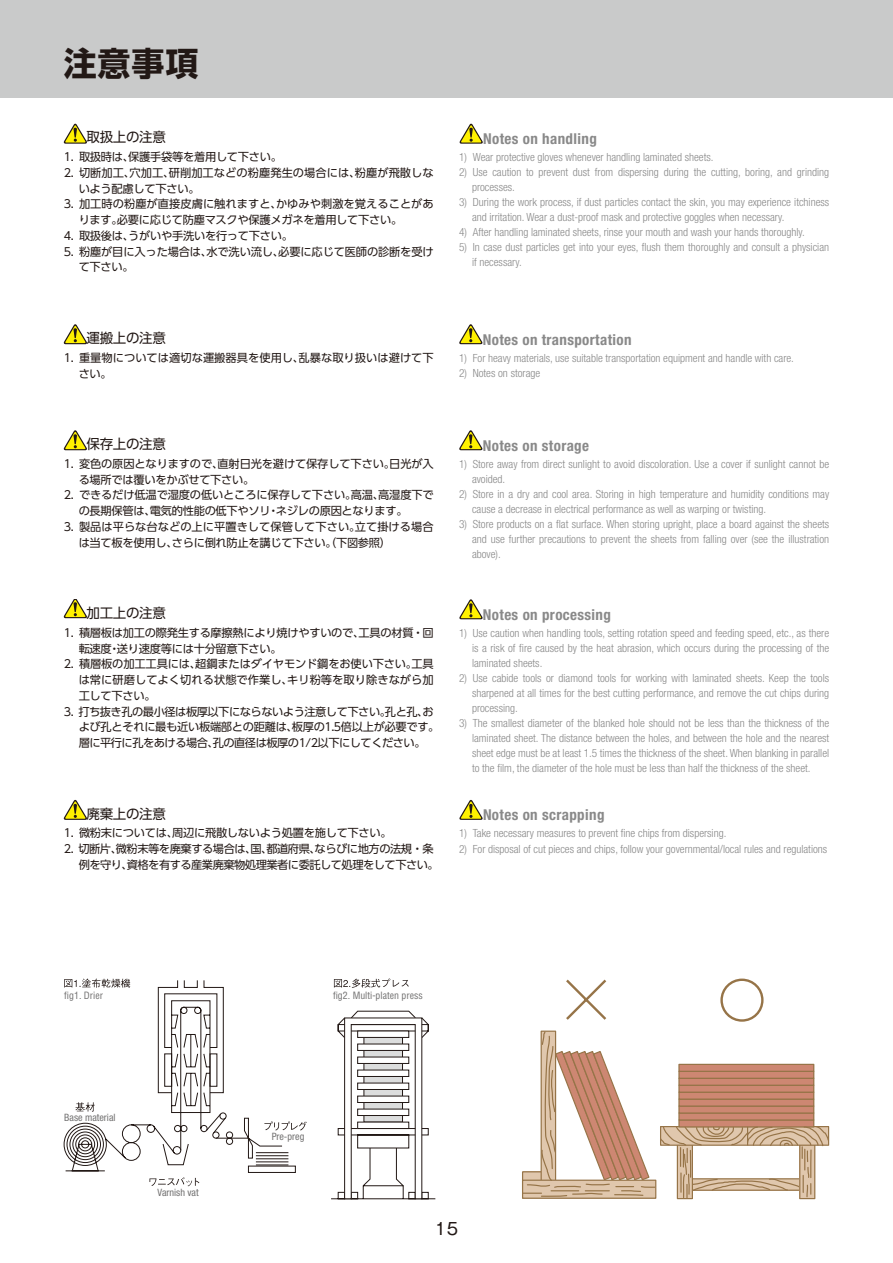
<style>
.page{position:relative;width:893px;height:1263px;background:#fff}
.page>*{position:absolute;margin:0;border:0;box-sizing:border-box;transform-origin:0 0}
.t1{font:700 33px "UD Shin Go Pro";color:#221815}
.t2{font:16.5px "Gothic MB101 Pro";color:#221815}
.t3{font:700 condensed 15px "Helvetica Neue LT Std";letter-spacing:.025em;color:#898989}
.t4{font:13.5px "UD Shin Go Pro";letter-spacing:-.025em;color:#221815}
.t5{font:300 condensed 11.25px/15px "Helvetica Neue LT Std";color:#898989}
.t6{font:11.25px/15.8px "UD Shin Go Pro";letter-spacing:-.025em;color:#221815}
.t7{font:11.25px/15.8px "UD Shin Go Pro";letter-spacing:-.045em;color:#221815}
.t8{font:11.25px/15.8px "UD Shin Go Pro";color:#221815}
.t9{font:11.25px/15.8px "UD Shin Go Pro";letter-spacing:.005em;color:#221815}
.t10{font:condensed 10.2px "Helvetica Neue LT Std";color:#727171}
.t11{font:condensed 9.9px "Helvetica";color:#727171}
</style>
<div class="page">
<div style="left:0;top:0;width:893px;height:98px;background:#c9caca"></div>
<svg style="left:64px;top:124px;width:23px;height:20px"></svg>
<svg style="left:460px;top:124px;width:23px;height:20px"></svg>
<svg style="left:64px;top:599px;width:23px;height:19px"></svg>
<svg style="left:459px;top:599px;width:24px;height:20px"></svg>
<svg style="left:64px;top:324px;width:23px;height:20px"></svg>
<svg style="left:459px;top:324px;width:23px;height:20px"></svg>
<svg style="left:64px;top:800px;width:23px;height:20px"></svg>
<svg style="left:459px;top:800px;width:24px;height:20px"></svg>
<svg style="left:64px;top:430px;width:23px;height:20px"></svg>
<svg style="left:459px;top:430px;width:23px;height:20px"></svg>
<div style="left:799px;top:1138px;width:16px;height:61px;border:1px solid #967448"></div>
<div style="left:679px;top:1120px;width:135px;height:7px;background:#cd8772"></div>
<div style="left:678px;top:1119px;width:136px;height:8px;border:1px solid #967448"></div>
<div style="left:679px;top:1113px;width:135px;height:7px;background:#cd8772"></div>
<div style="left:678px;top:1112px;width:136px;height:8px;border:1px solid #967448"></div>
<div style="left:679px;top:1106px;width:135px;height:7px;background:#cd8772"></div>
<div style="left:678px;top:1105px;width:136px;height:8px;border:1px solid #967448"></div>
<div style="left:679px;top:1099px;width:135px;height:7px;background:#cd8772"></div>
<div style="left:678px;top:1098px;width:136px;height:9px;border:1px solid #967448"></div>
<div style="left:679px;top:1092px;width:135px;height:7px;background:#cd8772"></div>
<div style="left:678px;top:1091px;width:136px;height:9px;border:1px solid #967448"></div>
<div style="left:679px;top:1085px;width:135px;height:7px;background:#cd8772"></div>
<div style="left:678px;top:1084px;width:136px;height:9px;border:1px solid #967448"></div>
<div style="left:679px;top:1078px;width:135px;height:7px;background:#cd8772"></div>
<div style="left:678px;top:1078px;width:136px;height:8px;border:1px solid #967448"></div>
<div style="left:679px;top:1071px;width:135px;height:7px;background:#cd8772"></div>
<div style="left:678px;top:1071px;width:136px;height:8px;border:1px solid #967448"></div>
<div style="left:679px;top:1064px;width:135px;height:7px;background:#cd8772"></div>
<div style="left:678px;top:1064px;width:136px;height:8px;border:1px solid #967448"></div>
<svg style="left:804px;top:1125px;width:25px;height:73px"></svg>
<svg style="left:522px;top:1030px;width:282px;height:169px"></svg>
<div style="left:720px;top:978px;width:43px;height:44px;border:2px solid #967448;border-radius:50%"></div>
<svg style="left:566px;top:979px;width:41px;height:41px"></svg>
<svg style="left:64px;top:978px;width:243px;height:208px"></svg>
<svg style="left:331px;top:1010px;width:104px;height:189px"></svg>
<svg style="left:334px;top:978px;width:75px;height:10px"></svg>
<h1 class="t1" style="left:64px;top:37px;width:136px">注意事項</h1>
<p class="t4" style="left:87px;top:126px;width:81px">取扱上の注意</p>
<h3 class="t3" style="left:483px;top:130px;width:115px">Notes on handling</h3>
<p class="t6" style="left:64px;top:149px;width:220px">1. 取扱時は、保護手袋等を着用して下さい。</p>
<p class="t9" style="left:79px;top:164px;width:357px;text-indent:-15px">2. 切断加工、穴加工、研削加工などの粉塵発生の場合には、粉塵が飛散しないよう配慮して下さい。</p>
<p class="t8" style="left:79px;top:196px;width:357px;text-indent:-15px">3. 加工時の粉塵が直接皮膚に触れますと、かゆみや刺激を覚えることがあります。必要に応じて防塵マスクや保護メガネを着用して下さい。</p>
<p class="t6" style="left:64px;top:227px;width:231px">4. 取扱後は、うがいや手洗いを行って下さい。</p>
<p class="t6" style="left:79px;top:243px;width:357px;text-indent:-15px">5. 粉塵が目に入った場合は、水で洗い流し、必要に応じて医師の診断を受けて下さい。</p>
<p class="t5" style="left:459px;top:149px;width:256px">1) Wear protective gloves whenever handling laminated sheets.</p>
<p class="t5" style="left:472px;top:164px;width:359px;text-indent:-13px">2) Use caution to prevent dust from dispersing during the cutting, boring, and grinding processes.</p>
<p class="t5" style="left:472px;top:194px;width:359px;text-indent:-13px">3) During the work process, if dust particles contact the skin, you may experience itchiness and irritation. Wear a dust-proof mask and protective goggles when necessary.</p>
<p class="t5" style="left:459px;top:224px;width:347px">4) After handling laminated sheets, rinse your mouth and wash your hands thoroughly.</p>
<p class="t5" style="left:472px;top:239px;width:359px;text-indent:-13px">5) In case dust particles get into your eyes, flush them thoroughly and consult a physician if necessary.</p>
<p class="t4" style="left:87px;top:327px;width:81px">運搬上の注意</p>
<h3 class="t3" style="left:483px;top:330px;width:150px">Notes on transportation</h3>
<p class="t8" style="left:79px;top:349px;width:357px;text-indent:-15px">1. 重量物については適切な運搬器具を使用し、乱暴な取り扱いは避けて下さい。</p>
<p class="t5" style="left:459px;top:350px;width:336px">1) For heavy materials, use suitable transportation equipment and handle with care.</p>
<p class="t5" style="left:459px;top:365px;width:83px">2) Notes on storage</p>
<p class="t4" style="left:87px;top:433px;width:81px">保存上の注意</p>
<h3 class="t3" style="left:483px;top:436px;width:108px">Notes on storage</h3>
<p class="t6" style="left:79px;top:455px;width:357px;text-indent:-15px">1. 変色の原因となりますので、直射日光を避けて保存して下さい。日光が入る場所では覆いをかぶせて下さい。</p>
<p class="t6" style="left:79px;top:487px;width:357px;text-indent:-15px">2. できるだけ低温で湿度の低いところに保存して下さい。高温、高湿度下での長期保管は、電気的性能の低下やソリ・ネジレの原因となります。</p>
<p class="t8" style="left:79px;top:518px;width:356px;text-indent:-15px">3. 製品は平らな台などの上に平置きして保管して下さい。立て掛ける場合は当て板を使用し、さらに倒れ防止を講じて下さい。（下図参照）</p>
<p class="t5" style="left:472px;top:456px;width:359px;text-indent:-13px">1) Store away from direct sunlight to avoid discoloration. Use a cover if sunlight cannot be avoided.</p>
<p class="t5" style="left:472px;top:486px;width:359px;text-indent:-13px">2) Store in a dry and cool area. Storing in high temperature and humidity conditions may cause a decrease in electrical performance as well as warping or twisting.</p>
<p class="t5" style="left:472px;top:516px;width:359px;text-align:justify;text-indent:-13px">3) Store products on a flat surface. When storing upright, place a board against the sheets and use further precautions to prevent the sheets from falling over (see the illustration above).</p>
<p class="t4" style="left:87px;top:602px;width:81px">加工上の注意</p>
<h3 class="t3" style="left:483px;top:605px;width:130px">Notes on processing</h3>
<p class="t6" style="left:79px;top:624px;width:357px;text-indent:-15px">1. 積層板は加工の際発生する摩擦熱により焼けやすいので、工具の材質・回転速度・送り速度等には十分留意下さい。</p>
<p class="t6" style="left:79px;top:656px;width:357px;text-align:justify;text-indent:-15px">2. 積層板の加工工具には、超鋼またはダイヤモンド鋼をお使い下さい。工具は常に研磨してよく切れる状態で作業し、キリ粉等を取り除きながら加工して下さい。</p>
<p class="t7" style="left:79px;top:703px;width:362px;text-indent:-15px">3. 打ち抜き孔の最小径は板厚以下にならないよう注意して下さい。孔と孔、および孔とそれに最も近い板端部との距離は、板厚の1.5倍以上が必要です。層に平行に孔をあける場合、孔の直径は板厚の1/2以下にしてください。</p>
<p class="t5" style="left:472px;top:625px;width:359px;text-align:justify;text-indent:-13px">1) Use caution when handling tools, setting rotation speed and feeding speed, etc., as there is a risk of fire caused by the heat abrasion, which occurs during the processing of the laminated sheets.</p>
<p class="t5" style="left:472px;top:670px;width:359px;text-align:justify;text-indent:-13px">2) Use cabide tools or diamond tools for working with laminated sheets. Keep the tools sharpened at all times for the best cutting performance, and remove the cut chips during processing.</p>
<p class="t5" style="left:472px;top:715px;width:359px;text-align:justify;text-indent:-13px">3) The smallest diameter of the blanked hole should not be less than the thickness of the laminated sheet. The distance between the holes, and between the hole and the nearest sheet edge must be at least 1.5 times the thickness of the sheet. When blanking in parallel to the film, the diameter of the hole must be less than half the thickness of the sheet.</p>
<p class="t4" style="left:87px;top:802px;width:81px">廃棄上の注意</p>
<h3 class="t3" style="left:483px;top:806px;width:123px">Notes on scrapping</h3>
<p class="t6" style="left:64px;top:825px;width:329px">1. 微粉末については、周辺に飛散しないよう処置を施して下さい。</p>
<p class="t7" style="left:79px;top:841px;width:362px;text-indent:-15px">2. 切断片、微粉末等を廃棄する場合は、国、都道府県、ならびに地方の法規・条例を守り、資格を有する産業廃棄物処理業者に委託して処理をして下さい。</p>
<p class="t5" style="left:459px;top:825px;width:269px">1) Take necessary measures to prevent fine chips from dispersing.</p>
<p class="t5" style="left:459px;top:841px;width:369px">2) For disposal of cut pieces and chips, follow your governmental/local rules and regulations</p>
<p class="t11" style="left:64px;top:989px;width:40px">fig1. Drier</p>
<p class="t10" style="left:64px;top:1111px;width:53px">Base material</p>
<p class="t10" style="left:158px;top:1186px;width:43px">Varnish vat</p>
<p class="t11" style="left:333px;top:989px;width:91px">fig2. Multi-platen press</p>
<p class="t10" style="left:272px;top:1130px;width:34px">Pre-preg</p>
<h2 class="t2" style="left:435px;top:1215px;width:25px">15</h2>
</div>
